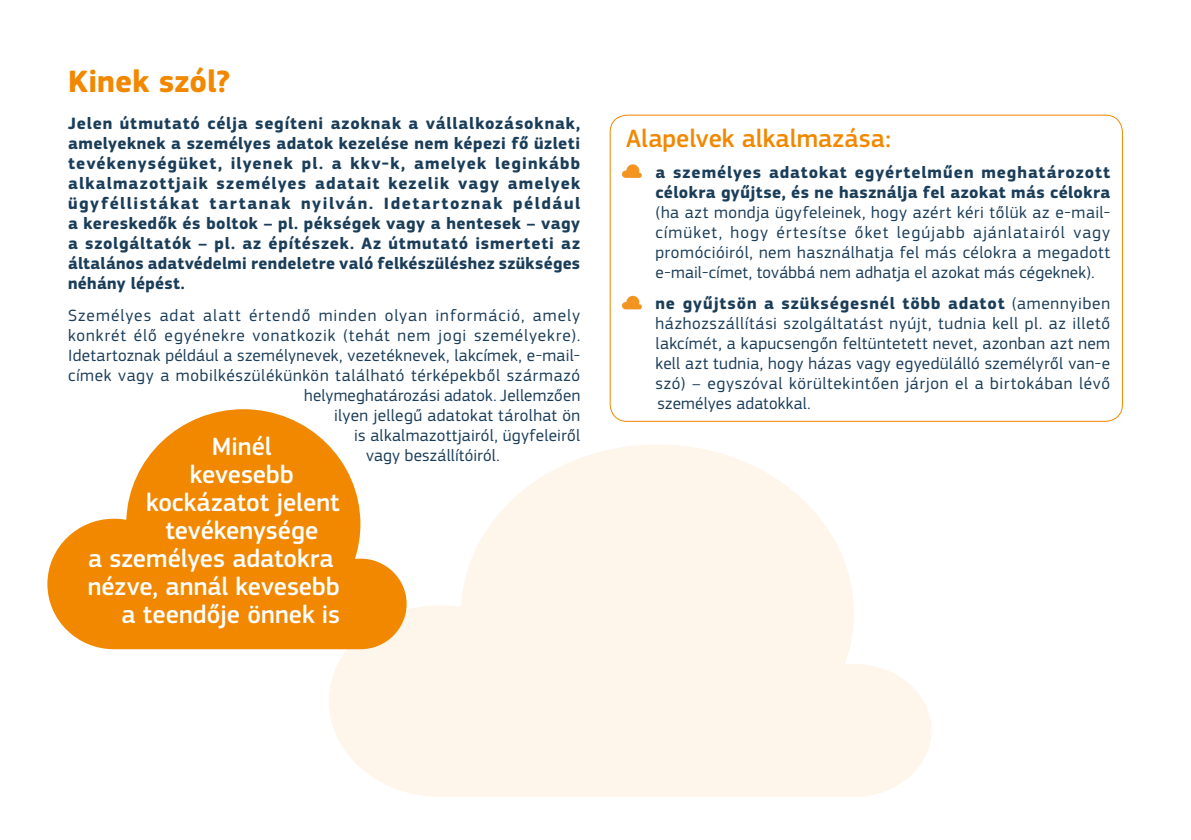
<style>
.page{position:relative;width:1191px;height:840px;background:#fff}
.page>*{position:absolute;margin:0;border:0;box-sizing:border-box;transform-origin:0 0}
.H1_P2{font:700 32px "EC Square Sans Pro";letter-spacing:.005em;color:#f18800}
.Cloud{font:500 26px "EC Square Sans Pro";color:#fff}
.Box_H_P2{font:500 26px "EC Square Sans Pro";letter-spacing:.005em;color:#f18800}
.Box_Body_P2{font:17px/20px "EC Square Sans Pro";letter-spacing:.02em;color:#1a3d59;text-align:justify}
.Body_P2{font:700 17px/20px "EC Square Sans Pro";letter-spacing:.02em;color:#1a3d59;text-align:justify}
.Body_P2-2{font:17px/20px "EC Square Sans Pro";letter-spacing:.03em;color:#1a3d59;text-align:right}
.s1{font-weight:700}
</style>
<div class="page">
<svg style="left:329px;top:444px;width:602px;height:352px;fill:#fef5eb"></svg>
<svg style="left:47px;top:409px;width:359px;height:240px;fill:#f18800"></svg>
<svg style="left:622px;top:164px;width:20px;height:14px"></svg>
<svg style="left:622px;top:296px;width:20px;height:13px"></svg>
<h1 class="H1_P2" style="left:68px;top:62px;width:164px">Kinek szól?</h1>
<p class="Body_P2" style="left:68px;top:114px;width:514px">Jelen útmutató célja segíteni azoknak a vállalkozásoknak, amelyeknek a személyes adatok kezelése nem képezi fő üzleti tevékenységüket, ilyenek pl. a kkv-k, amelyek leginkább alkalmazottjaik személyes adatait kezelik vagy amelyek ügyféllistákat tartanak nyilván. Idetartoznak például a kereskedők és boltok – pl. pékségek vagy a hentesek – vagy a szolgáltatók – pl. az építészek. Az útmutató ismerteti az általános adatvédelmi rendeletre való felkészüléshez szükséges néhány lépést.</p>
<p class="Body_P2-2" style="left:68px;top:305px;width:514px">Személyes adat alatt értendő minden olyan információ, amely konkrét élő egyénekre vonatkozik (tehát nem jogi személyekre).<br>Idetartoznak például a személynevek, vezetéknevek, lakcímek, e-mail&shy;címek vagy a mobilkészülékünkön található térképekből származó helymeghatározási adatok. Jellemzően<br>ilyen jellegű adatokat tárolhat ön<br>is alkalmazottjairól, ügyfeleiről</p>
<p class="Cloud" style="left:212px;top:431px;width:61px">Minél</p>
<p class="Body_P2-2" style="left:366px;top:445px;width:135px">vagy beszállítóiról.</p>
<p class="Cloud" style="left:190px;top:459px;width:106px">kevesebb</p>
<p class="Cloud" style="left:146px;top:487px;width:195px">kockázatot jelent</p>
<p class="Cloud" style="left:165px;top:515px;width:154px">tevékenysége</p>
<p class="Cloud" style="left:88px;top:543px;width:247px">a személyes adatokra</p>
<p class="Cloud" style="left:88px;top:571px;width:254px">nézve, annál kevesebb</p>
<p class="Cloud" style="left:121px;top:599px;width:220px">a teendője önnek is</p>
<h2 class="Box_H_P2" style="left:626px;top:123px;width:266px">Alapelvek alkalmazása:</h2>
<p class="Box_Body_P2" style="left:655px;top:162px;width:456px"><span class="s1">a személyes adatokat egyértelműen meghatározott célokra gyűjtse, és ne használja fel azokat más célokra </span>(ha azt mondja ügyfeleinek, hogy azért kéri tőlük az e-mail&shy;címüket, hogy értesítse őket legújabb ajánlatairól vagy promócióiról, nem használhatja fel más célokra a megadott e-mail-címet, továbbá nem adhatja el azokat más cégeknek).</p>
<p class="Box_Body_P2" style="left:655px;top:294px;width:456px"><span class="s1">ne gyűjtsön a szükségesnél több adatot</span> (amennyiben házhozszállítási szolgáltatást nyújt, tudnia kell pl. az illető lakcímét, a kapucsengőn feltüntetett nevet, azonban azt nem kell azt tudnia, hogy házas vagy egyedülálló személyről van-e szó) – egyszóval körültekintően járjon el a birtokában lévő személyes adatokkal.</p>
</div>
